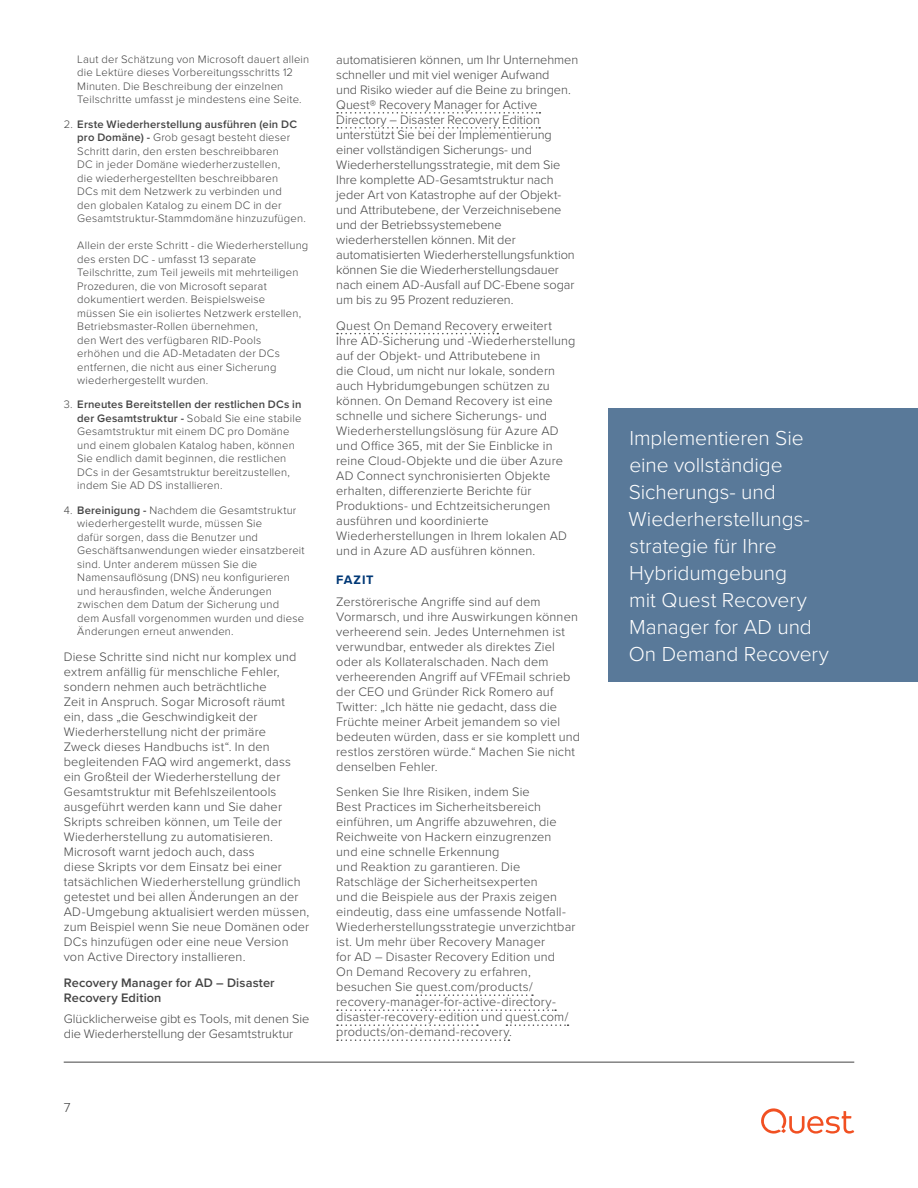
<style>
.page{position:relative;width:918px;height:1188px;background:#fff}
.page>*{position:absolute;margin:0;border:0;box-sizing:border-box;transform-origin:0 0}
.Callout_Box_Medium{font:300 21px/27px "Proxima Nova";letter-spacing:-.005em;color:#fff}
.t1{font:300 13.5px "Proxima Nova";color:#444}
.Body{font:300 12.75px/15px "Proxima Nova";letter-spacing:.01em;color:#444}
.Section_Heading_2{font:600 12.75px/15px "Proxima Nova";letter-spacing:.01em;color:#444}
.Section_Heading_1{font:700 12.75px "Proxima Nova";letter-spacing:.06em;color:#003876}
.t2{font:300 11.25px/13.5px "Proxima Nova";letter-spacing:.015em;color:#444}
.s1{font-weight:600}
</style>
<div class="page">
<hr style="left:64px;top:1062px;width:790px;height:1px;background:#444">
<svg style="left:761px;top:1108px;width:93px;height:26px"></svg>
<svg style="left:337px;top:112px;width:203px;height:2px"></svg>
<svg style="left:337px;top:127px;width:203px;height:2px"></svg>
<svg style="left:337px;top:333px;width:161px;height:1px"></svg>
<svg style="left:417px;top:994px;width:116px;height:2px"></svg>
<svg style="left:337px;top:1009px;width:219px;height:2px"></svg>
<svg style="left:337px;top:1024px;width:141px;height:2px"></svg>
<svg style="left:506px;top:1024px;width:63px;height:2px"></svg>
<svg style="left:337px;top:1039px;width:172px;height:2px"></svg>
<div style="left:609px;top:408px;width:309px;height:273px;background:#597999"></div>
<p class="t2" style="left:77px;top:52px;width:233px">Laut der Schätzung von Microsoft dauert allein die Lektüre dieses Vorbereitungsschritts 12<br>Minuten. Die Beschreibung der einzelnen Teilschritte umfasst je mindestens eine Seite.</p>
<p class="t2" style="left:77px;top:117px;width:230px;text-indent:-14px">2. <span class="s1">Erste Wiederherstellung ausführen (ein DC pro Domäne) -</span> Grob gesagt besteht dieser Schritt darin, den ersten beschreibbaren<br>DC in jeder Domäne wiederherzustellen,<br>die wiederhergestellten beschreibbaren<br>DCs mit dem Netzwerk zu verbinden und<br>den globalen Katalog zu einem DC in der Gesamtstruktur-Stammdomäne hinzuzufügen.</p>
<p class="t2" style="left:77px;top:238px;width:233px">Allein der erste Schritt - die Wiederherstellung des ersten DC - umfasst 13 separate Teilschritte, zum Teil jeweils mit mehrteiligen Prozeduren, die von Microsoft separat dokumentiert werden. Beispielsweise<br>müssen Sie ein isoliertes Netzwerk erstellen, Betriebsmaster-Rollen übernehmen,<br>den Wert des verfügbaren RID-Pools<br>erhöhen und die AD-Metadaten der DCs entfernen, die nicht aus einer Sicherung wiederhergestellt wurden.</p>
<p class="t2" style="left:77px;top:397px;width:226px;text-indent:-14px">3. <span class="s1">Erneutes Bereitstellen der restlichen DCs in der Gesamtstruktur -</span> Sobald Sie eine stabile Gesamtstruktur mit einem DC pro Domäne und einem globalen Katalog haben, können Sie endlich damit beginnen, die restlichen DCs in der Gesamtstruktur bereitzustellen, indem Sie AD DS installieren.</p>
<p class="t2" style="left:77px;top:503px;width:229px;text-indent:-14px">4. <span class="s1">Bereinigung -</span> Nachdem die Gesamtstruktur wiederhergestellt wurde, müssen Sie<br>dafür sorgen, dass die Benutzer und Geschäftsanwendungen wieder einsatzbereit sind. Unter anderem müssen Sie die Namensauflösung (DNS) neu konfigurieren und herausfinden, welche Änderungen zwischen dem Datum der Sicherung und<br>dem Ausfall vorgenommen wurden und diese Änderungen erneut anwenden.</p>
<p class="Body" style="left:64px;top:649px;width:247px">Diese Schritte sind nicht nur komplex und extrem anfällig für menschliche Fehler, sondern nehmen auch beträchtliche<br>Zeit in Anspruch. Sogar Microsoft räumt<br>ein, dass „die Geschwindigkeit der Wiederherstellung nicht der primäre<br>Zweck dieses Handbuchs ist“. In den begleitenden FAQ wird angemerkt, dass ein Großteil der Wiederherstellung der Gesamtstruktur mit Befehlszeilentools ausgeführt werden kann und Sie daher Skripts schreiben können, um Teile der Wiederherstellung zu automatisieren.<br>Microsoft warnt jedoch auch, dass<br>diese Skripts vor dem Einsatz bei einer tatsächlichen Wiederherstellung gründlich getestet und bei allen Änderungen an der AD-Umgebung aktualisiert werden müssen, zum Beispiel wenn Sie neue Domänen oder DCs hinzufügen oder eine neue Version von Active Directory installieren.</p>
<p class="Section_Heading_2" style="left:64px;top:975px;width:212px">Recovery Manager for AD – Disaster<br>Recovery Edition</p>
<p class="Body" style="left:64px;top:1011px;width:247px">Glücklicherweise gibt es Tools, mit denen Sie die Wiederherstellung der Gesamtstruktur</p>
<p class="t1" style="left:64px;top:1098px;width:8px">7</p>
<p class="Body" style="left:336px;top:52px;width:244px">automatisieren können, um Ihr Unternehmen schneller und mit viel weniger Aufwand<br>und Risiko wieder auf die Beine zu bringen.<br>Quest® Recovery Manager for Active Directory – Disaster Recovery Edition unterstützt Sie bei der Implementierung einer vollständigen Sicherungs- und Wiederherstellungsstrategie, mit dem Sie Ihre komplette AD-Gesamtstruktur nach jeder Art von Katastrophe auf der Objekt&shy;und Attributebene, der Verzeichnisebene und der Betriebssystemebene wiederherstellen können. Mit der automatisierten Wiederherstellungsfunktion können Sie die Wiederherstellungsdauer nach einem AD-Ausfall auf DC-Ebene sogar um bis zu 95 Prozent reduzieren.</p>
<p class="Body" style="left:336px;top:318px;width:241px">Quest On Demand Recovery erweitert Ihre AD-Sicherung und -Wiederherstellung auf der Objekt- und Attributebene in<br>die Cloud, um nicht nur lokale, sondern auch Hybridumgebungen schützen zu können. On Demand Recovery ist eine schnelle und sichere Sicherungs- und Wiederherstellungslösung für Azure AD und Office 365, mit der Sie Einblicke in reine Cloud-Objekte und die über Azure AD Connect synchronisierten Objekte erhalten, differenzierte Berichte für Produktions- und Echtzeitsicherungen ausführen und koordinierte Wiederherstellungen in Ihrem lokalen AD und in Azure AD ausführen können.</p>
<p class="Section_Heading_1" style="left:336px;top:570px;width:39px">FAZIT</p>
<p class="Body" style="left:336px;top:593px;width:245px">Zerstörerische Angriffe sind auf dem Vormarsch, und ihre Auswirkungen können verheerend sein. Jedes Unternehmen ist verwundbar, entweder als direktes Ziel oder als Kollateralschaden. Nach dem verheerenden Angriff auf VFEmail schrieb der CEO und Gründer Rick Romero auf Twitter: „Ich hätte nie gedacht, dass die Früchte meiner Arbeit jemandem so viel bedeuten würden, dass er sie komplett und restlos zerstören würde.“ Machen Sie nicht denselben Fehler.</p>
<p class="Body" style="left:336px;top:784px;width:241px">Senken Sie Ihre Risiken, indem Sie<br>Best Practices im Sicherheitsbereich einführen, um Angriffe abzuwehren, die Reichweite von Hackern einzugrenzen und eine schnelle Erkennung<br>und Reaktion zu garantieren. Die Ratschläge der Sicherheitsexperten<br>und die Beispiele aus der Praxis zeigen eindeutig, dass eine umfassende Notfall-Wiederherstellungsstrategie unverzichtbar ist. Um mehr über Recovery Manager<br>for AD – Disaster Recovery Edition und<br>On Demand Recovery zu erfahren, besuchen Sie quest.com/products/ recovery-manager-for-active-directory&shy;disaster-recovery-edition und quest.com/ products/on-demand-recovery.</p>
<p class="Callout_Box_Medium" style="left:629px;top:424px;width:202px">Implementieren Sie eine vollständige<br>Sicherungs- und<br>Wiederherstellungs&shy;strategie für Ihre<br>Hybridumgebung<br>mit Quest Recovery<br>Manager for AD und<br>On Demand Recovery</p>
</div>
